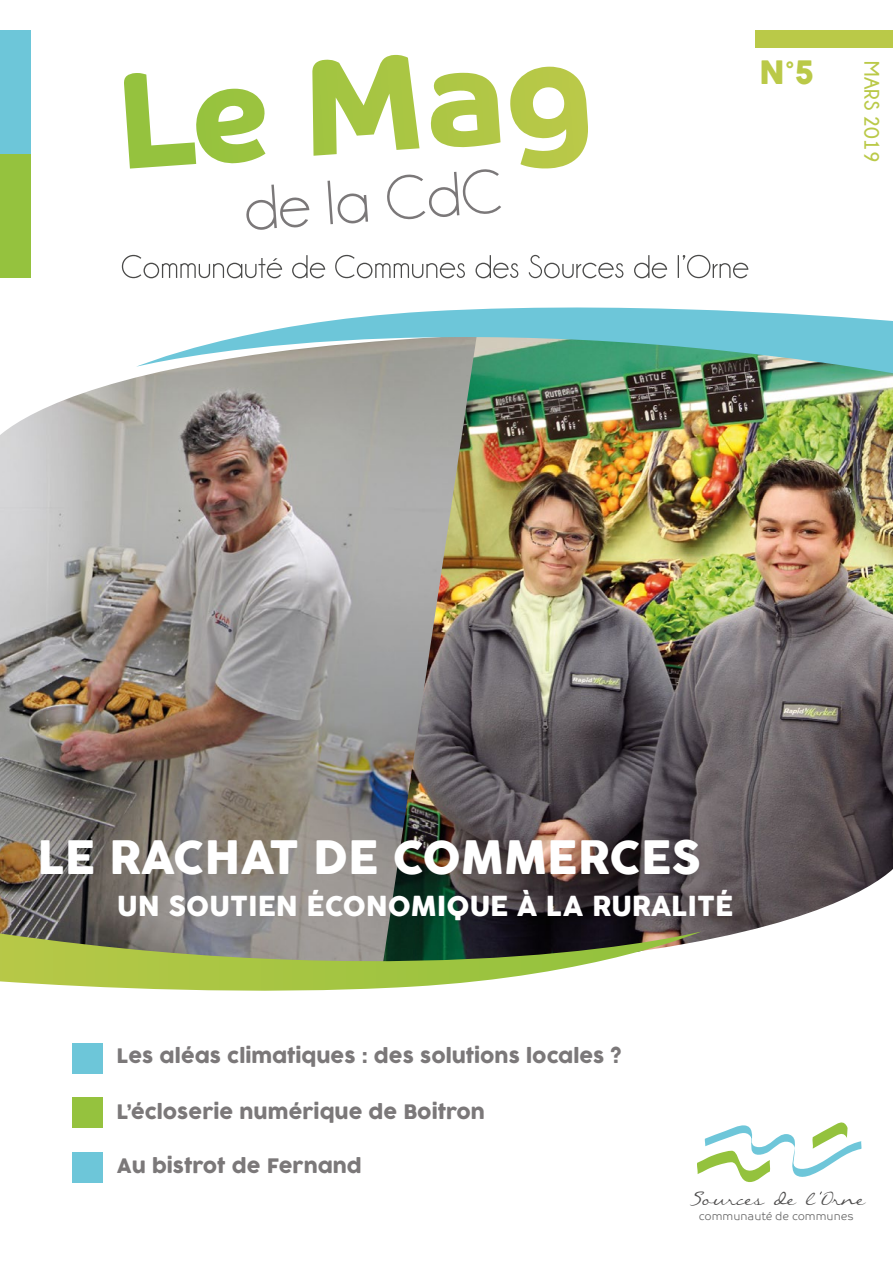
<style>
.page{position:relative;width:893px;height:1263px;background:#fff}
.page>*{position:absolute;margin:0;border:0;box-sizing:border-box;transform-origin:0 0}
.t1{font:45px "COCOGOOSE";color:#fff}
.t2{font:31.5px "COCOGOOSE";color:#bac948}
.t3{font:27px "COCOGOOSE";color:#fff}
.t4{font:26.7px "Callie Hand";color:#4e4d4d}
.t5{font:700 21px "Champagne&Limousines";color:#bac948}
.t6{font:19.5px "COCOGOOSE";color:#7b7879}
.t7{font:300 11.4px "Co Text";color:#676767}
</style>
<div class="page">
<img style="left:487px;top:452px;width:406px;height:403px">
<img style="left:0;top:452px;width:487px;height:403px">
<img style="left:0;top:375px;width:893px;height:77px">
<svg style="left:0;top:855px;width:893px;height:86px;background:#6b6764"></svg>
<svg style="left:697px;top:1122px;width:165px;height:60px"></svg>
<div style="left:0;top:31px;width:30px;height:123px;background:#6dc6d9"></div>
<div style="left:0;top:154px;width:30px;height:124px;background:#95c23e"></div>
<svg style="left:246px;top:55px;width:342px;height:175px"></svg>
<div style="left:72px;top:1043px;width:31px;height:30px;background:#6dc6d9"></div>
<div style="left:72px;top:1098px;width:31px;height:30px;background:#95c23e"></div>
<div style="left:72px;top:1152px;width:31px;height:31px;background:#6dc6d9"></div>
<div style="left:756px;top:31px;width:137px;height:17px;background:#bac948"></div>
<svg style="left:122px;top:255px;width:626px;height:23px"></svg>
<svg style="left:136px;top:307px;width:757px;height:68px"></svg>
<svg style="left:0;top:931px;width:702px;height:60px"></svg>
<h2 class="t2" style="left:759px;top:48px;width:57px">N°5</h2>
<p class="t5" style="left:883px;top:61px;width:103px;rotate:90deg">MARS 2019</p>
<h1 class="t1" style="left:38px;top:824px;width:664px">LE RACHAT DE COMMERCES</h1>
<h3 class="t3" style="left:117px;top:886px;width:618px">UN SOUTIEN ÉCONOMIQUE À LA RURALITÉ</h3>
<p class="t6" style="left:117px;top:1041px;width:506px">Les aléas climatiques : des solutions locales ?</p>
<p class="t6" style="left:117px;top:1097px;width:369px">L’écloserie numérique de Boitron</p>
<p class="t6" style="left:117px;top:1151px;width:246px">Au bistrot de Fernand</p>
<h3 class="t4" style="left:687px;top:1189px;width:180px">Sources de l’Orne</h3>
<p class="t7" style="left:699px;top:1209px;width:156px">communauté de communes</p>
</div>
